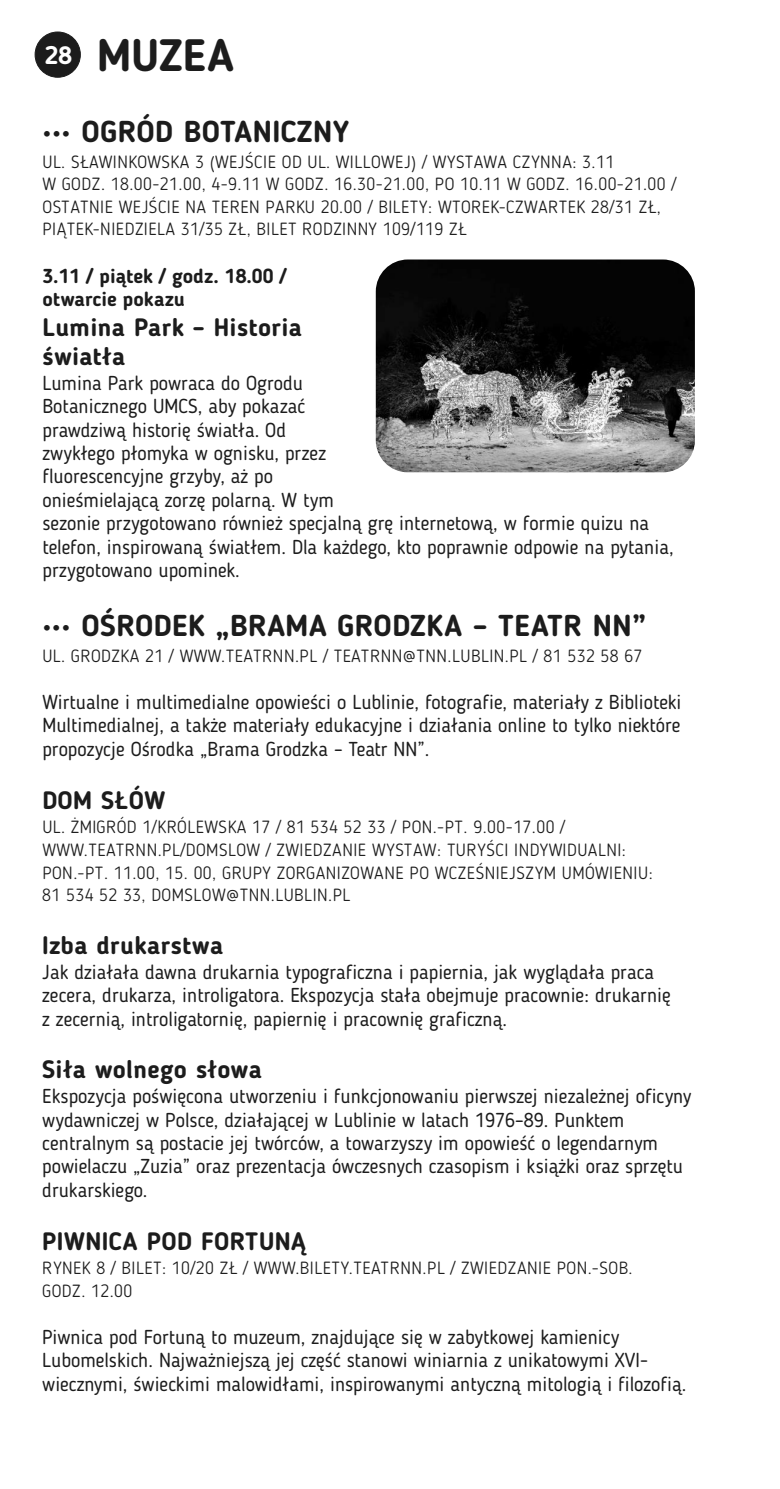
<style>
.page{position:relative;width:780px;height:1489px;background:#fff}
.page>*{position:absolute;margin:0;border:0;box-sizing:border-box;transform-origin:0 0}
.t1{font:700 45px "Blogger Sans";letter-spacing:.005em;color:#1c1c1c}
.t2{font:700 30px "Blogger Sans";letter-spacing:.015em;color:#1c1c1c}
.t3{font:700 25px/29.5px "Blogger Sans";letter-spacing:.015em;color:#1c1c1c}
.t4{font:700 25px "Blogger Sans";color:#fff}
.t5{font:20px/23.5px "Blogger Sans";color:#1c1c1c}
.t6{font:700 20px/23.5px "Blogger Sans";color:#1c1c1c}
.t7{font:300 17.5px/22.5px "Blogger Sans";letter-spacing:.03em;color:#1c1c1c}
</style>
<div class="page">
<div style="left:35px;top:32px;width:46px;height:45px;background:#1c1c1c;border:1px solid #1c1c1c;border-radius:50%"></div>
<img style="left:376px;top:259px;width:318px;height:213px;border-radius:32px">
<p class="t4" style="left:45px;top:45px;width:29px">28</p>
<h1 class="t1" style="left:97px;top:37px;width:138px">MUZEA</h1>
<h2 class="t2" style="left:43px;top:119px;width:308px">••• OGRÓD BOTANICZNY</h2>
<p class="t7" style="left:42px;top:152px;width:635px">UL. SŁAWINKOWSKA 3 (WEJŚCIE OD UL. WILLOWEJ) / WYSTAWA CZYNNA: 3.11<br>W GODZ. 18.00-21.00, 4-9.11 W GODZ. 16.30-21.00, PO 10.11 W GODZ. 16.00-21.00 / OSTATNIE WEJŚCIE NA TEREN PARKU 20.00 / BILETY: WTOREK-CZWARTEK 28/31 ZŁ, PIĄTEK-NIEDZIELA 31/35 ZŁ, BILET RODZINNY 109/119 ZŁ</p>
<p class="t6" style="left:42px;top:265px;width:246px">3.11 / piątek / godz. 18.00 / otwarcie pokazu</p>
<p class="t3" style="left:42px;top:314px;width:261px">Lumina Park – Historia światła</p>
<p class="t5" style="left:42px;top:373px;width:632px">Lumina Park powraca do Ogrodu<br>Botanicznego UMCS, aby pokazać<br>prawdziwą historię światła. Od<br>zwykłego płomyka w ognisku, przez<br>fluorescencyjne grzyby, aż po<br>onieśmielającą zorzę polarną. W tym<br>sezonie przygotowano również specjalną grę internetową, w formie quizu na telefon, inspirowaną światłem. Dla każdego, kto poprawnie odpowie na pytania, przygotowano upominek.</p>
<h2 class="t2" style="left:42px;top:613px;width:605px">••• OŚRODEK „BRAMA GRODZKA – TEATR NN”</h2>
<p class="t7" style="left:42px;top:646px;width:601px">UL. GRODZKA 21 / WWW.TEATRNN.PL / TEATRNN@TNN.LUBLIN.PL / 81 532 58 67</p>
<p class="t5" style="left:42px;top:692px;width:640px;text-align:justify">Wirtualne i multimedialne opowieści o Lublinie, fotografie, materiały z Biblioteki Multimedialnej, a także materiały edukacyjne i działania online to tylko niektóre propozycje Ośrodka „Brama Grodzka – Teatr NN”.</p>
<p class="t3" style="left:42px;top:787px;width:124px">DOM SŁÓW</p>
<p class="t7" style="left:42px;top:817px;width:611px">UL. ŻMIGRÓD 1/KRÓLEWSKA 17 / 81 534 52 33 / PON.-PT. 9.00-17.00 / WWW.TEATRNN.PL/DOMSLOW / ZWIEDZANIE WYSTAW: TURYŚCI INDYWIDUALNI:<br>PON.-PT. 11.00, 15. 00, GRUPY ZORGANIZOWANE PO WCZEŚNIEJSZYM UMÓWIENIU:<br>81 534 52 33, DOMSLOW@TNN.LUBLIN.PL</p>
<p class="t3" style="left:42px;top:932px;width:182px">Izba drukarstwa</p>
<p class="t5" style="left:42px;top:961px;width:630px">Jak działała dawna drukarnia typograficzna i papiernia, jak wyglądała praca zecera, drukarza, introligatora. Ekspozycja stała obejmuje pracownie: drukarnię z zecernią, introligatornię, papiernię i pracownię graficzną.</p>
<p class="t3" style="left:42px;top:1057px;width:221px">Siła wolnego słowa</p>
<p class="t5" style="left:42px;top:1086px;width:650px">Ekspozycja poświęcona utworzeniu i funkcjonowaniu pierwszej niezależnej oficyny wydawniczej w Polsce, działającej w Lublinie w latach 1976–89. Punktem centralnym są postacie jej twórców, a towarzyszy im opowieść o legendarnym powielaczu „Zuzia” oraz prezentacja ówczesnych czasopism i książki oraz sprzętu drukarskiego.</p>
<p class="t3" style="left:42px;top:1228px;width:265px">PIWNICA POD FORTUNĄ</p>
<p class="t7" style="left:42px;top:1258px;width:591px">RYNEK 8 / BILET: 10/20 ZŁ / WWW.BILETY.TEATRNN.PL / ZWIEDZANIE PON.-SOB.<br>GODZ. 12.00</p>
<p class="t5" style="left:42px;top:1326px;width:645px">Piwnica pod Fortuną to muzeum, znajdujące się w zabytkowej kamienicy<br>Lubomelskich. Najważniejszą jej część stanowi winiarnia z unikatowymi XVI&shy;wiecznymi, świeckimi malowidłami, inspirowanymi antyczną mitologią i filozofią.</p>
</div>
